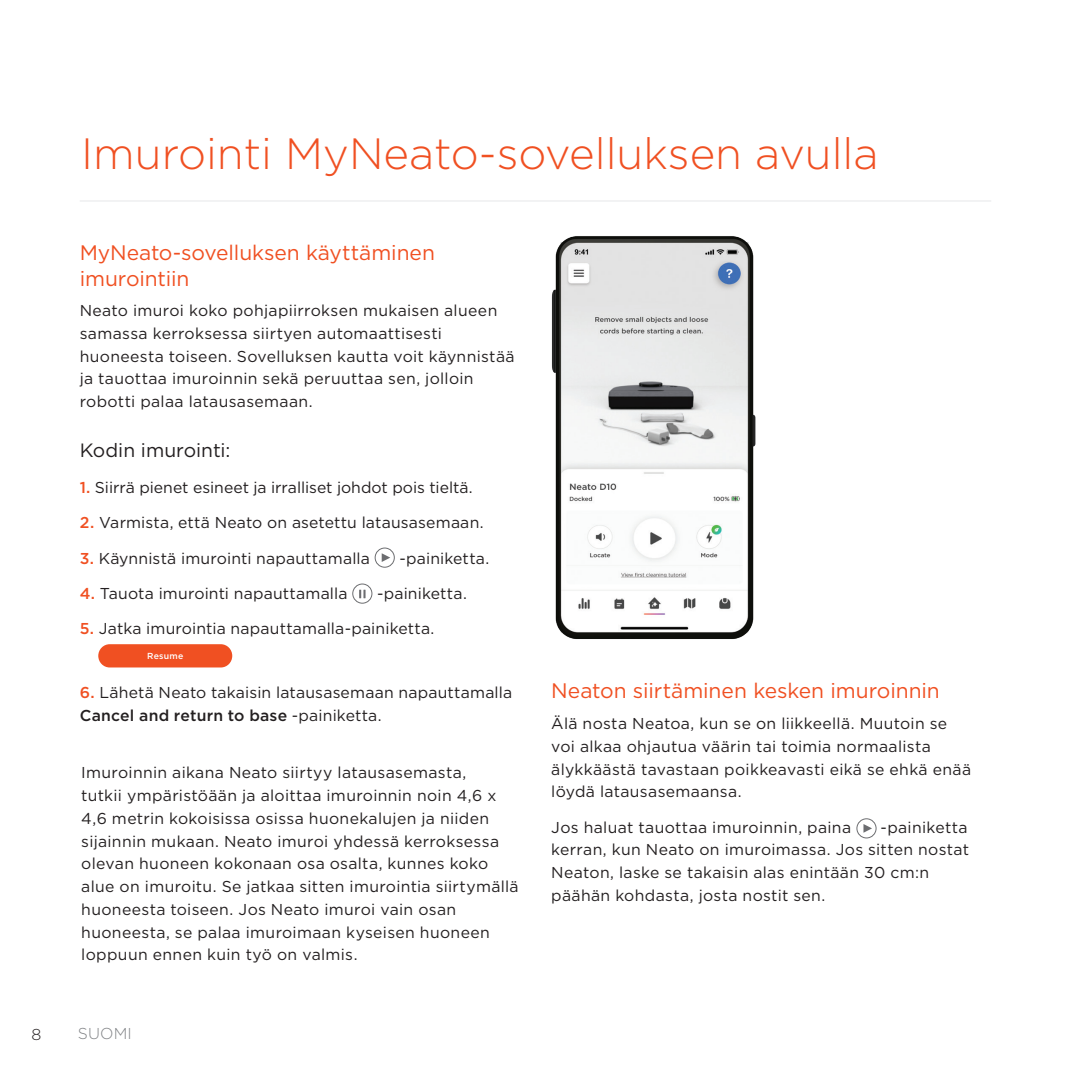
<style>
.page{position:relative;width:1071px;height:1071px;background:#fff}
.page>*{position:absolute;margin:0;border:0;box-sizing:border-box;transform-origin:0 0}
.t1{font:300 43.75px "Gotham";color:#f05022}
.t2{font:21px/25.2px "Gotham";letter-spacing:-.005em;color:#f05022}
.t3{font:19.25px "Gotham";color:#231f20}
.t4{font:15.75px/22.8px "Gotham";letter-spacing:.02em;color:#231f20}
.t5{font:15.75px "Gotham";color:#231f20}
.t6{font:300 15.75px "Gotham";letter-spacing:.01em;color:#808285}
.t7{font:300 15.75px "Gotham";color:#231f20}
.t8{font:500 8.75px "Gotham";letter-spacing:.025em;color:#fff}
.s1{font-weight:500;color:#f05022}
.s2{font-weight:500}
</style>
<div class="page">
<img style="left:535px;top:200px;width:228px;height:439px">
<svg style="left:375px;top:548px;width:19px;height:19px"></svg>
<div style="left:375px;top:548px;width:20px;height:20px;border:1px solid #6c6d70;border-radius:50%"></div>
<svg style="left:382px;top:553px;width:8px;height:9px"></svg>
<svg style="left:353px;top:584px;width:19px;height:19px"></svg>
<div style="left:352px;top:584px;width:20px;height:20px;border:1px solid #6c6d70;border-radius:50%"></div>
<svg style="left:359px;top:590px;width:7px;height:8px"></svg>
<hr style="left:80px;top:201px;width:911px;height:1px;background:#e6e7e9">
<div style="left:98px;top:644px;width:134px;height:23px;background:#f05022;border-radius:12px"></div>
<svg style="left:857px;top:819px;width:19px;height:19px"></svg>
<div style="left:856px;top:818px;width:21px;height:20px;border:1px solid #6c6d70;border-radius:50%"></div>
<svg style="left:863px;top:824px;width:9px;height:9px"></svg>
<h1 class="t1" style="left:81px;top:126px;width:799px">Imurointi MyNeato-sovelluksen avulla</h1>
<h2 class="t2" style="left:80px;top:240px;width:357px">MyNeato-sovelluksen käyttäminen imurointiin</h2>
<p class="t4" style="left:80px;top:299px;width:436px">Neato imuroi koko pohjapiirroksen mukaisen alueen samassa kerroksessa siirtyen automaattisesti huoneesta toiseen. Sovelluksen kautta voit käynnistää ja tauottaa imuroinnin sekä peruuttaa sen, jolloin robotti palaa latausasemaan.</p>
<p class="t3" style="left:80px;top:438px;width:152px">Kodin imurointi:</p>
<p class="t5" style="left:80px;top:477px;width:395px"><span class="s1">1.</span> Siirrä pienet esineet ja irralliset johdot pois tieltä.</p>
<p class="t4" style="left:80px;top:511px;width:405px"><span class="s1">2.</span> Varmista, että Neato on asetettu latausasemaan.</p>
<p class="t4" style="left:80px;top:546px;width:292px"><span class="s1">3.</span> Käynnistä imurointi napauttamalla</p>
<p class="t4" style="left:399px;top:546px;width:91px">-painiketta.</p>
<p class="t4" style="left:80px;top:582px;width:269px"><span class="s1">4.</span> Tauota imurointi napauttamalla</p>
<p class="t4" style="left:377px;top:582px;width:91px">-painiketta.</p>
<p class="t4" style="left:80px;top:617px;width:356px"><span class="s1">5.</span> Jatka imurointia napauttamalla-painiketta.</p>
<p class="t8" style="left:147px;top:651px;width:38px">Resume</p>
<p class="t4" style="left:80px;top:681px;width:434px"><span class="s1">6.</span> Lähetä Neato takaisin latausasemaan napauttamalla<br><span class="s2">Cancel and return to base</span> -painiketta.</p>
<p class="t4" style="left:81px;top:761px;width:439px">Imuroinnin aikana Neato siirtyy latausasemasta,<br>tutkii ympäristöään ja aloittaa imuroinnin noin 4,6 x 4,6 metrin kokoisissa osissa huonekalujen ja niiden sijainnin mukaan. Neato imuroi yhdessä kerroksessa olevan huoneen kokonaan osa osalta, kunnes koko alue on imuroitu. Se jatkaa sitten imurointia siirtymällä huoneesta toiseen. Jos Neato imuroi vain osan huoneesta, se palaa imuroimaan kyseisen huoneen loppuun ennen kuin työ on valmis.</p>
<p class="t7" style="left:32px;top:1024px;width:11px">8</p>
<p class="t6" style="left:78px;top:1024px;width:56px">SUOMI</p>
<h2 class="t2" style="left:551px;top:678px;width:390px">Neaton siirtäminen kesken imuroinnin</h2>
<p class="t4" style="left:551px;top:712px;width:421px">Älä nosta Neatoa, kun se on liikkeellä. Muutoin se voi alkaa ohjautua väärin tai toimia normaalista älykkäästä tavastaan poikkeavasti eikä se ehkä enää löydä latausasemaansa.</p>
<p class="t4" style="left:551px;top:815px;width:301px">Jos haluat tauottaa imuroinnin, paina</p>
<p class="t4" style="left:551px;top:815px;width:420px;text-indent:329px">-painiketta kerran, kun Neato on imuroimassa. Jos sitten nostat Neaton, laske se takaisin alas enintään 30 cm:n päähän kohdasta, josta nostit sen.</p>
</div>
